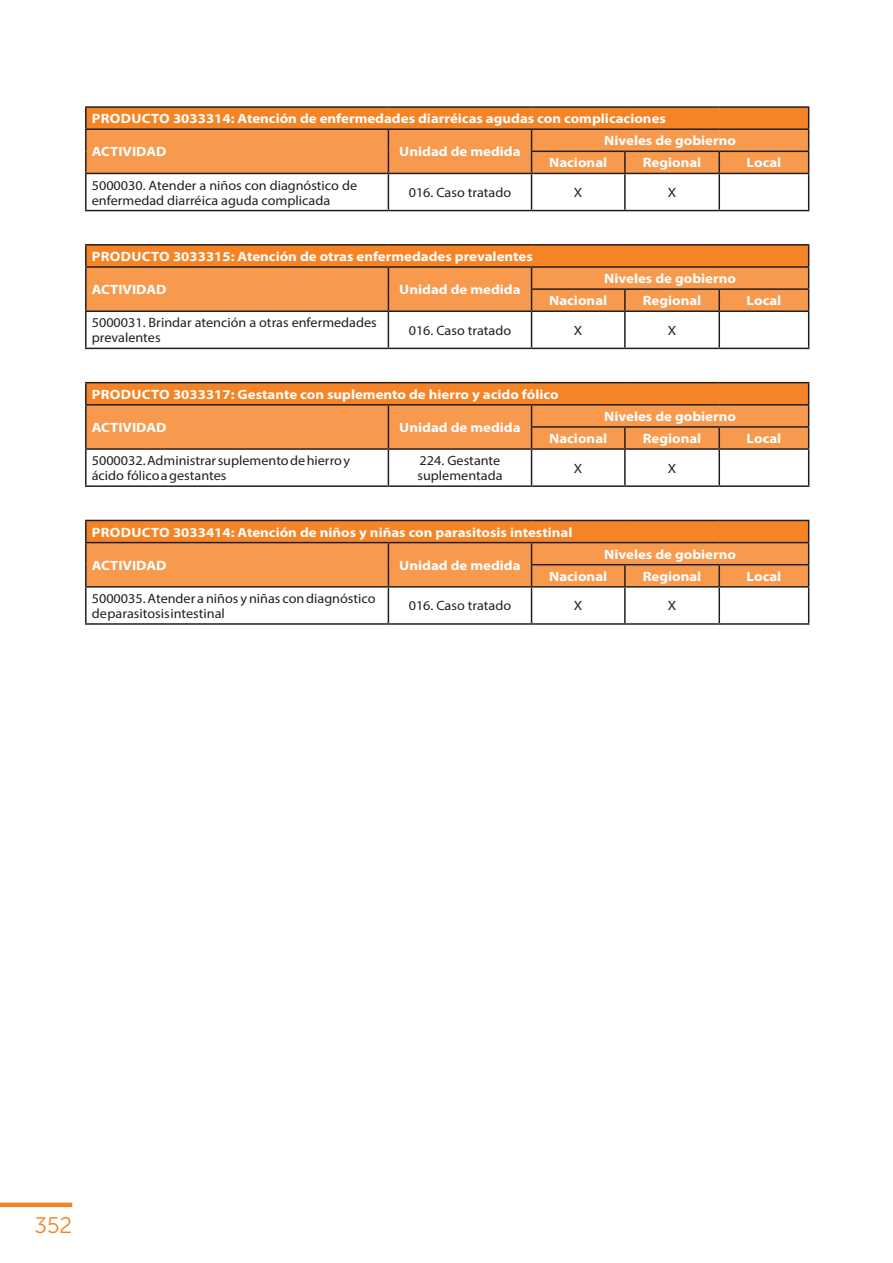
<style>
.page{position:relative;width:893px;height:1263px;background:#fff}
.page>*{position:absolute;margin:0;border:0;box-sizing:border-box;transform-origin:0 0}
.t1{font:22.5px "Museo Sans 300";color:#f58427}
.t2{font:700 13.5px/22.2px "Myriad Pro";color:#fff;scale:1.1 1}
.t3{font:13.5px/15px "Myriad Pro";color:#231f20;scale:1.05 1}
.t4{font:13.5px "Myriad Pro";color:#231f20;scale:1.1 1}
</style>
<div class="page">
<div style="left:0;top:1202px;width:72px;height:5px;background:#f58427"></div>
<hr style="left:85px;top:106px;width:303px;height:2px;background:#231f20">
<hr style="left:85px;top:108px;width:2px;height:20px;background:#231f20">
<hr style="left:388px;top:106px;width:144px;height:2px;background:#231f20">
<hr style="left:532px;top:106px;width:93px;height:2px;background:#231f20">
<hr style="left:625px;top:106px;width:94px;height:2px;background:#231f20">
<hr style="left:719px;top:106px;width:90px;height:2px;background:#231f20">
<hr style="left:85px;top:128px;width:303px;height:2px;background:#231f20">
<hr style="left:85px;top:130px;width:2px;height:21px;background:#231f20">
<hr style="left:85px;top:151px;width:2px;height:22px;background:#231f20">
<svg style="left:86px;top:108px;width:723px;height:65px;background:#ed8d3f"></svg>
<hr style="left:85px;top:173px;width:303px;height:1px;background:#231f20">
<hr style="left:85px;top:174px;width:2px;height:36px;background:#231f20">
<hr style="left:388px;top:173px;width:144px;height:1px;background:#231f20">
<hr style="left:388px;top:174px;width:1px;height:36px;background:#231f20">
<hr style="left:532px;top:173px;width:93px;height:1px;background:#231f20">
<hr style="left:531px;top:174px;width:1px;height:36px;background:#231f20">
<hr style="left:625px;top:173px;width:94px;height:1px;background:#231f20">
<hr style="left:624px;top:174px;width:2px;height:36px;background:#231f20">
<hr style="left:719px;top:173px;width:90px;height:1px;background:#231f20">
<hr style="left:718px;top:174px;width:2px;height:36px;background:#231f20">
<hr style="left:808px;top:174px;width:1px;height:36px;background:#231f20">
<hr style="left:85px;top:210px;width:303px;height:1px;background:#231f20">
<hr style="left:388px;top:210px;width:144px;height:1px;background:#231f20">
<hr style="left:532px;top:210px;width:93px;height:1px;background:#231f20">
<hr style="left:625px;top:210px;width:94px;height:1px;background:#231f20">
<hr style="left:719px;top:210px;width:90px;height:1px;background:#231f20">
<hr style="left:85px;top:244px;width:303px;height:2px;background:#231f20">
<hr style="left:85px;top:246px;width:2px;height:20px;background:#231f20">
<hr style="left:388px;top:244px;width:144px;height:2px;background:#231f20">
<hr style="left:532px;top:244px;width:93px;height:2px;background:#231f20">
<hr style="left:625px;top:244px;width:94px;height:2px;background:#231f20">
<hr style="left:719px;top:244px;width:90px;height:2px;background:#231f20">
<hr style="left:85px;top:266px;width:303px;height:2px;background:#231f20">
<hr style="left:85px;top:268px;width:2px;height:21px;background:#231f20">
<hr style="left:85px;top:289px;width:2px;height:21px;background:#231f20">
<svg style="left:86px;top:246px;width:723px;height:64px;background:#ee8e3f"></svg>
<hr style="left:85px;top:310px;width:303px;height:2px;background:#231f20">
<hr style="left:85px;top:312px;width:2px;height:36px;background:#231f20">
<hr style="left:388px;top:310px;width:144px;height:2px;background:#231f20">
<hr style="left:388px;top:312px;width:1px;height:36px;background:#231f20">
<hr style="left:532px;top:310px;width:93px;height:2px;background:#231f20">
<hr style="left:531px;top:312px;width:1px;height:36px;background:#231f20">
<hr style="left:625px;top:310px;width:94px;height:2px;background:#231f20">
<hr style="left:624px;top:312px;width:2px;height:36px;background:#231f20">
<hr style="left:719px;top:310px;width:90px;height:2px;background:#231f20">
<hr style="left:718px;top:312px;width:2px;height:36px;background:#231f20">
<hr style="left:808px;top:312px;width:1px;height:36px;background:#231f20">
<hr style="left:85px;top:348px;width:303px;height:1px;background:#231f20">
<hr style="left:388px;top:348px;width:144px;height:1px;background:#231f20">
<hr style="left:532px;top:348px;width:93px;height:1px;background:#231f20">
<hr style="left:625px;top:348px;width:94px;height:1px;background:#231f20">
<hr style="left:719px;top:348px;width:90px;height:1px;background:#231f20">
<hr style="left:85px;top:382px;width:303px;height:1px;background:#231f20">
<hr style="left:85px;top:383px;width:2px;height:21px;background:#231f20">
<hr style="left:388px;top:382px;width:144px;height:1px;background:#231f20">
<hr style="left:532px;top:382px;width:93px;height:1px;background:#231f20">
<hr style="left:625px;top:382px;width:94px;height:1px;background:#231f20">
<hr style="left:719px;top:382px;width:90px;height:1px;background:#231f20">
<hr style="left:85px;top:404px;width:303px;height:1px;background:#231f20">
<hr style="left:85px;top:405px;width:2px;height:22px;background:#231f20">
<hr style="left:85px;top:427px;width:2px;height:21px;background:#231f20">
<svg style="left:86px;top:383px;width:723px;height:65px;background:#ec8d3f"></svg>
<hr style="left:85px;top:448px;width:303px;height:2px;background:#231f20">
<hr style="left:85px;top:450px;width:2px;height:35px;background:#231f20">
<hr style="left:388px;top:448px;width:144px;height:2px;background:#231f20">
<hr style="left:388px;top:450px;width:1px;height:35px;background:#231f20">
<hr style="left:532px;top:448px;width:93px;height:2px;background:#231f20">
<hr style="left:531px;top:450px;width:1px;height:35px;background:#231f20">
<hr style="left:625px;top:448px;width:94px;height:2px;background:#231f20">
<hr style="left:624px;top:450px;width:2px;height:35px;background:#231f20">
<hr style="left:719px;top:448px;width:90px;height:2px;background:#231f20">
<hr style="left:718px;top:450px;width:2px;height:35px;background:#231f20">
<hr style="left:808px;top:450px;width:1px;height:35px;background:#231f20">
<hr style="left:85px;top:485px;width:303px;height:2px;background:#231f20">
<hr style="left:388px;top:485px;width:144px;height:2px;background:#231f20">
<hr style="left:532px;top:485px;width:93px;height:2px;background:#231f20">
<hr style="left:625px;top:485px;width:94px;height:2px;background:#231f20">
<hr style="left:719px;top:485px;width:90px;height:2px;background:#231f20">
<hr style="left:85px;top:520px;width:303px;height:1px;background:#231f20">
<hr style="left:85px;top:521px;width:2px;height:21px;background:#231f20">
<hr style="left:388px;top:520px;width:144px;height:1px;background:#231f20">
<hr style="left:532px;top:520px;width:93px;height:1px;background:#231f20">
<hr style="left:625px;top:520px;width:94px;height:1px;background:#231f20">
<hr style="left:719px;top:520px;width:90px;height:1px;background:#231f20">
<hr style="left:85px;top:542px;width:303px;height:1px;background:#231f20">
<hr style="left:85px;top:543px;width:2px;height:22px;background:#231f20">
<hr style="left:85px;top:565px;width:2px;height:21px;background:#231f20">
<svg style="left:86px;top:521px;width:723px;height:65px;background:#ed8d3f"></svg>
<hr style="left:85px;top:586px;width:303px;height:2px;background:#231f20">
<hr style="left:85px;top:588px;width:2px;height:35px;background:#231f20">
<hr style="left:388px;top:586px;width:144px;height:2px;background:#231f20">
<hr style="left:388px;top:588px;width:1px;height:35px;background:#231f20">
<hr style="left:532px;top:586px;width:93px;height:2px;background:#231f20">
<hr style="left:531px;top:588px;width:1px;height:35px;background:#231f20">
<hr style="left:625px;top:586px;width:94px;height:2px;background:#231f20">
<hr style="left:624px;top:588px;width:2px;height:35px;background:#231f20">
<hr style="left:719px;top:586px;width:90px;height:2px;background:#231f20">
<hr style="left:718px;top:588px;width:2px;height:35px;background:#231f20">
<hr style="left:808px;top:588px;width:1px;height:35px;background:#231f20">
<hr style="left:85px;top:623px;width:303px;height:2px;background:#231f20">
<hr style="left:388px;top:623px;width:144px;height:2px;background:#231f20">
<hr style="left:532px;top:623px;width:93px;height:2px;background:#231f20">
<hr style="left:625px;top:623px;width:94px;height:2px;background:#231f20">
<hr style="left:719px;top:623px;width:90px;height:2px;background:#231f20">
<p class="t2" style="left:92px;top:107px;width:523px">PRODUCTO 3033314: Atención de enfermedades diarréicas agudas con complicaciones</p>
<p class="t2" style="left:92px;top:140px;width:69px">ACTIVIDAD</p>
<p class="t2" style="left:399px;top:140px;width:112px">Unidad de medida</p>
<p class="t2" style="left:549px;top:129px;width:171px;text-indent:55px">Niveles de gobierno<br>Nacional</p>
<p class="t2" style="left:643px;top:151px;width:55px">Regional</p>
<p class="t2" style="left:747px;top:151px;width:33px">Local</p>
<p class="t3" style="left:92px;top:177px;width:254px">5000030. Atender a niños con diagnóstico de enfermedad diarréica aguda complicada</p>
<p class="t3" style="left:409px;top:185px;width:99px">016. Caso tratado</p>
<p class="t4" style="left:574px;top:184px;width:9px">X</p>
<p class="t4" style="left:668px;top:184px;width:9px">X</p>
<p class="t2" style="left:92px;top:245px;width:402px">PRODUCTO 3033315: Atención de otras enfermedades prevalentes</p>
<p class="t2" style="left:92px;top:278px;width:69px">ACTIVIDAD</p>
<p class="t2" style="left:399px;top:278px;width:112px">Unidad de medida</p>
<p class="t2" style="left:549px;top:267px;width:171px;text-indent:55px">Niveles de gobierno<br>Nacional</p>
<p class="t2" style="left:643px;top:289px;width:55px">Regional</p>
<p class="t2" style="left:747px;top:289px;width:33px">Local</p>
<p class="t3" style="left:92px;top:315px;width:273px">5000031. Brindar atención a otras enfermedades prevalentes</p>
<p class="t3" style="left:409px;top:323px;width:99px">016. Caso tratado</p>
<p class="t4" style="left:574px;top:322px;width:9px">X</p>
<p class="t4" style="left:668px;top:322px;width:9px">X</p>
<p class="t2" style="left:92px;top:383px;width:426px">PRODUCTO 3033317: Gestante con suplemento de hierro y acido fólico</p>
<p class="t2" style="left:92px;top:416px;width:69px">ACTIVIDAD</p>
<p class="t2" style="left:399px;top:416px;width:112px">Unidad de medida</p>
<p class="t2" style="left:549px;top:405px;width:171px;text-indent:55px">Niveles de gobierno<br>Nacional</p>
<p class="t2" style="left:643px;top:427px;width:55px">Regional</p>
<p class="t2" style="left:747px;top:427px;width:33px">Local</p>
<p class="t3" style="left:92px;top:453px;width:247px">5000032. Administrar suplemento de hierro y ácido fólico a gestantes</p>
<p class="t3" style="left:417px;top:453px;width:82px">224. Gestante suplementada</p>
<p class="t4" style="left:574px;top:460px;width:9px">X</p>
<p class="t4" style="left:668px;top:460px;width:9px">X</p>
<p class="t2" style="left:92px;top:520px;width:438px">PRODUCTO 3033414: Atención de niños y niñas con parasitosis intestinal</p>
<p class="t2" style="left:92px;top:554px;width:69px">ACTIVIDAD</p>
<p class="t2" style="left:399px;top:554px;width:112px">Unidad de medida</p>
<p class="t2" style="left:549px;top:543px;width:171px;text-indent:55px">Niveles de gobierno<br>Nacional</p>
<p class="t2" style="left:643px;top:565px;width:55px">Regional</p>
<p class="t2" style="left:747px;top:565px;width:33px">Local</p>
<p class="t3" style="left:92px;top:591px;width:272px">5000035. Atender a niños y niñas con diagnóstico de parasitosis intestinal</p>
<p class="t3" style="left:409px;top:598px;width:99px">016. Caso tratado</p>
<p class="t4" style="left:574px;top:598px;width:9px">X</p>
<p class="t4" style="left:668px;top:598px;width:9px">X</p>
<h1 class="t1" style="left:34px;top:1213px;width:39px">352</h1>
</div>
